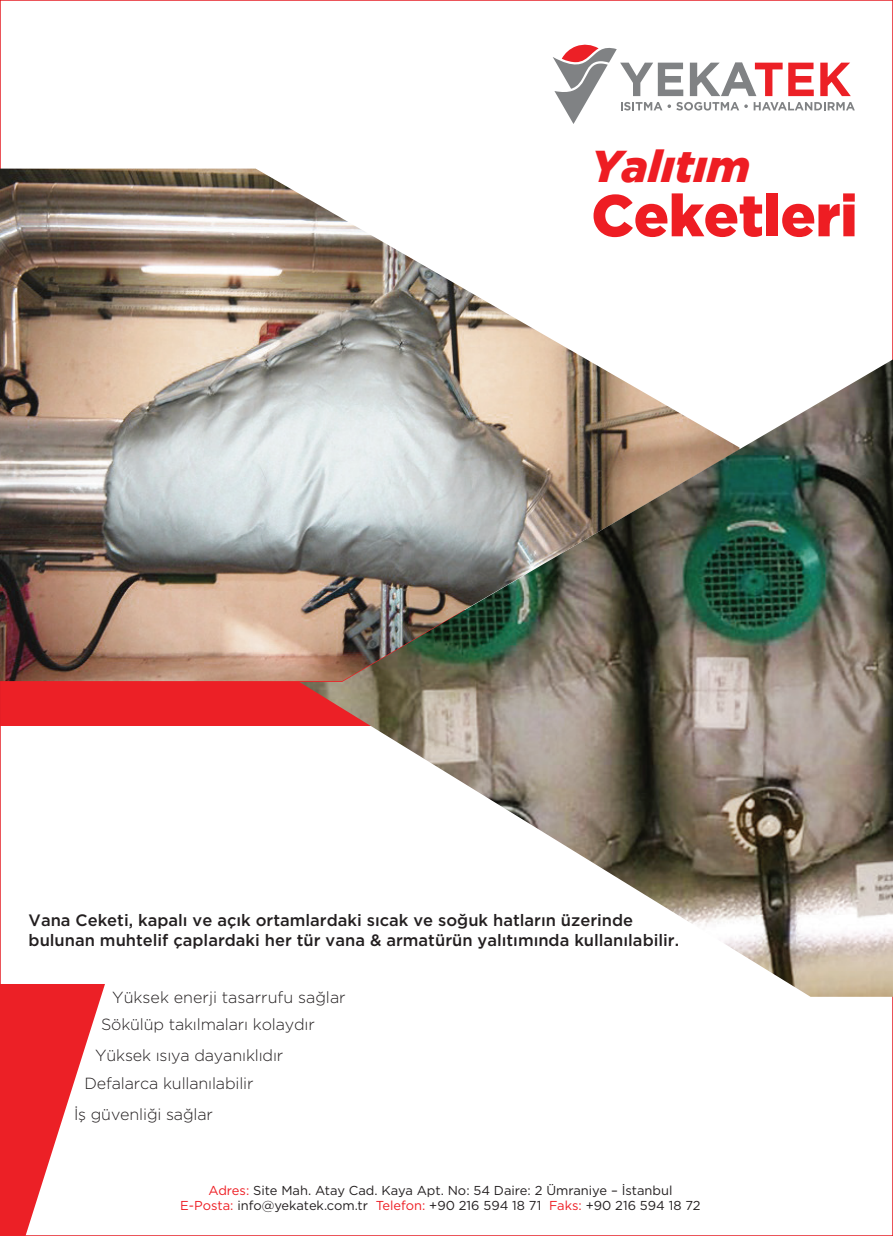
<style>
.page{position:relative;width:893px;height:1236px;background:#fff}
.page>*{position:absolute;margin:0;border:0;box-sizing:border-box;transform-origin:0 0}
.t1{font:900 58.8px "Gotham";letter-spacing:-.01em;color:#ee1d23}
.t2{font:italic 900 44.4px "Gotham";color:#ee1d23}
.t3{font:500 16.5px/19.8px "Gotham";color:#231f20}
.t4{font:300 16.05px "Gotham";letter-spacing:-.01em;color:#231f20}
.t5{font:12.9px/15.5px "Gotham";color:#231f20;text-align:center}
.s1{color:#ee1d23}
</style>
<div class="page">
<div style="left:0;top:610px;width:890px;height:116px;background:#ec2026"></div>
<svg style="left:553px;top:44px;width:302px;height:80px"></svg>
<img style="left:0;top:169px;width:586px;height:512px">
<svg style="left:0;top:984px;width:105px;height:252px"></svg>
<img style="left:299px;top:359px;width:594px;height:638px">
<h2 class="t2" style="left:591px;top:141px;width:160px">Yalıtım</h2>
<h1 class="t1" style="left:591px;top:182px;width:268px">Ceketleri</h1>
<p class="t3" style="left:29px;top:910px;width:652px">Vana Ceketi, kapalı ve açık ortamlardaki sıcak ve soğuk hatların üzerinde bulunan muhtelif çaplardaki her tür vana &amp; armatürün yalıtımında kullanılabilir.</p>
<p class="t4" style="left:112px;top:987px;width:235px">Yüksek enerji tasarrufu sağlar</p>
<p class="t4" style="left:101px;top:1014px;width:215px">Sökülüp takılmaları kolaydır</p>
<p class="t4" style="left:95px;top:1045px;width:190px">Yüksek ısıya dayanıklıdır</p>
<p class="t4" style="left:84px;top:1073px;width:171px">Defalarca kullanılabilir</p>
<p class="t4" style="left:74px;top:1104px;width:140px">İş güvenliği sağlar</p>
<p class="t5" style="left:180px;top:1182px;width:522px"><span class="s1">Adres:</span> Site Mah. Atay Cad. Kaya Apt. No: 54 Daire: 2 Ümraniye – İstanbul<br><span class="s1">E-Posta:</span> info@yekatek.com.tr <span class="s1">Telefon:</span> +90 216 594 18 71 <span class="s1">Faks:</span> +90 216 594 18 72</p>
</div>
